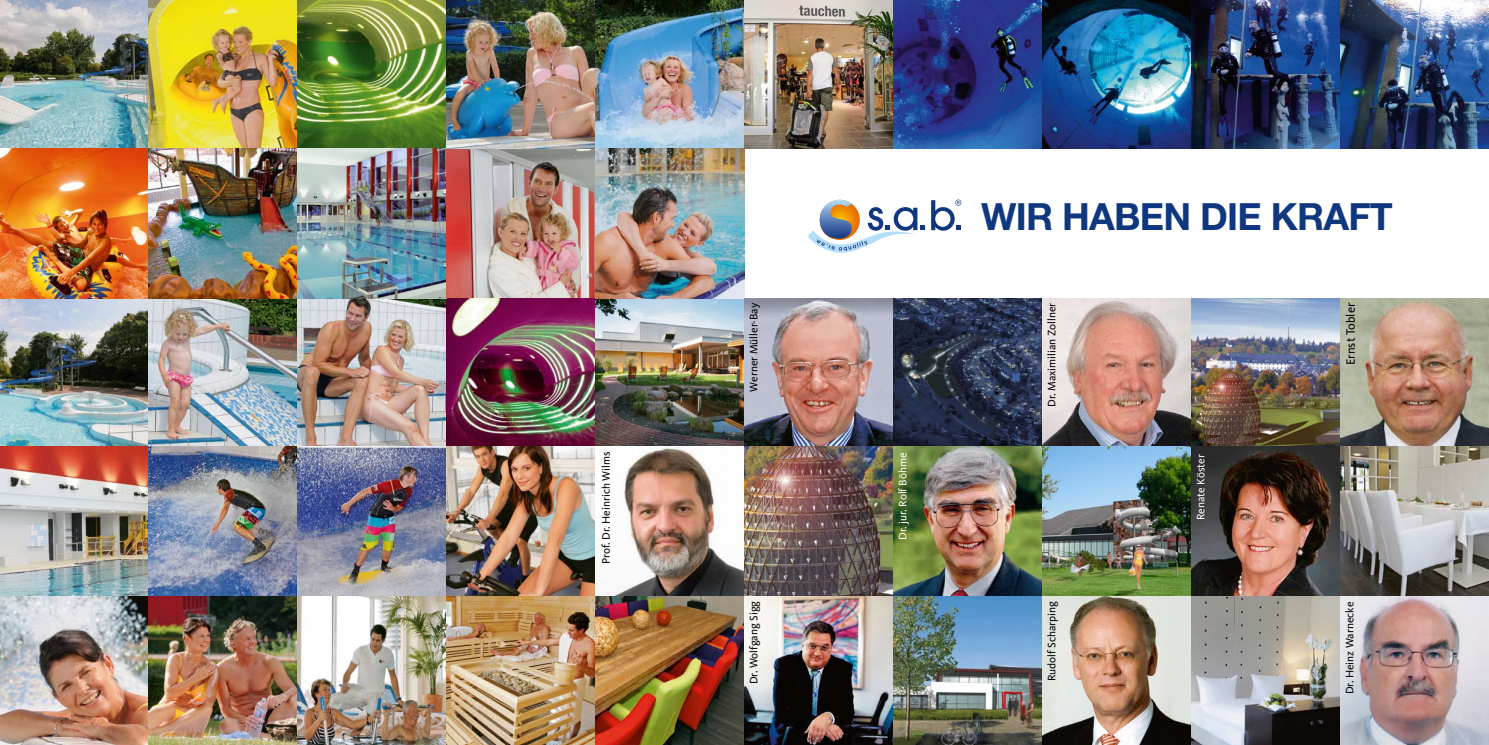
<style>
.page{position:relative;width:1489px;height:745px;background:#fff}
.page>*{position:absolute;margin:0;border:0;box-sizing:border-box;transform-origin:0 0}
.t1{font:700 37.5px "Helvetica Neue";letter-spacing:-.02em;color:#0f377f}
.t2{font:12.5px "CDU Kievit";color:#000}
.t3{font:11.25px "CDU Kievit";color:#000}
.t4{font:11.25px "CDU Kievit";color:#fff}
</style>
<div class="page">
<img style="left:0;top:0;width:1488px;height:149px">
<img style="left:0;top:298px;width:744px;height:446px">
<img style="left:0;top:149px;width:744px;height:149px">
<img style="left:446px;top:446px;width:149px;height:149px">
<img style="left:595px;top:446px;width:149px;height:149px">
<img style="left:744px;top:298px;width:149px;height:148px">
<svg style="left:893px;top:298px;width:149px;height:148px"></svg>
<img style="left:1042px;top:298px;width:149px;height:148px">
<img style="left:1191px;top:298px;width:148px;height:148px">
<img style="left:1339px;top:298px;width:149px;height:148px">
<img style="left:744px;top:0;width:149px;height:149px">
<img style="left:1042px;top:0;width:149px;height:149px">
<img style="left:1191px;top:0;width:148px;height:149px">
<img style="left:744px;top:446px;width:149px;height:149px">
<img style="left:893px;top:446px;width:149px;height:149px">
<img style="left:1042px;top:446px;width:149px;height:149px">
<img style="left:1191px;top:446px;width:148px;height:149px">
<svg style="left:1339px;top:446px;width:149px;height:149px"></svg>
<img style="left:149px;top:595px;width:149px;height:149px">
<img style="left:446px;top:595px;width:149px;height:149px">
<img style="left:595px;top:595px;width:149px;height:149px">
<img style="left:744px;top:595px;width:149px;height:149px">
<img style="left:893px;top:595px;width:149px;height:149px">
<img style="left:1042px;top:595px;width:149px;height:149px">
<img style="left:1191px;top:595px;width:148px;height:149px">
<img style="left:1339px;top:595px;width:149px;height:149px">
<svg style="left:808px;top:200px;width:116px;height:53px"></svg>
<svg style="left:931px;top:199px;width:30px;height:31px"></svg>
<p class="t3" style="left:599px;top:564px;width:114px;rotate:-90deg">Prof. Dr. Heinrich Wilms</p>
<p class="t3" style="left:747px;top:391px;width:90px;rotate:-90deg">Werner Müller-Bay</p>
<p class="t4" style="left:896px;top:539px;width:89px;rotate:-90deg">Dr. jur. Rolf Böhme</p>
<h1 class="t1" style="left:981px;top:193px;width:413px">WIR HABEN DIE KRAFT</h1>
<p class="t3" style="left:1045px;top:407px;width:106px;rotate:-90deg">Dr. Maximilian Zollner</p>
<p class="t2" style="left:1343px;top:364px;width:64px;rotate:-90deg">Ernst Tobler</p>
<p class="t4" style="left:1194px;top:519px;width:67px;rotate:-90deg">Renate Köster</p>
<p class="t3" style="left:747px;top:683px;width:85px;rotate:-90deg">Dr. Wolfgang Sigg</p>
<p class="t3" style="left:1045px;top:680px;width:81px;rotate:-90deg">Rudolf Scharping</p>
<p class="t3" style="left:1343px;top:694px;width:94px;rotate:-90deg">Dr. Heinz Warnecke</p>
</div>
